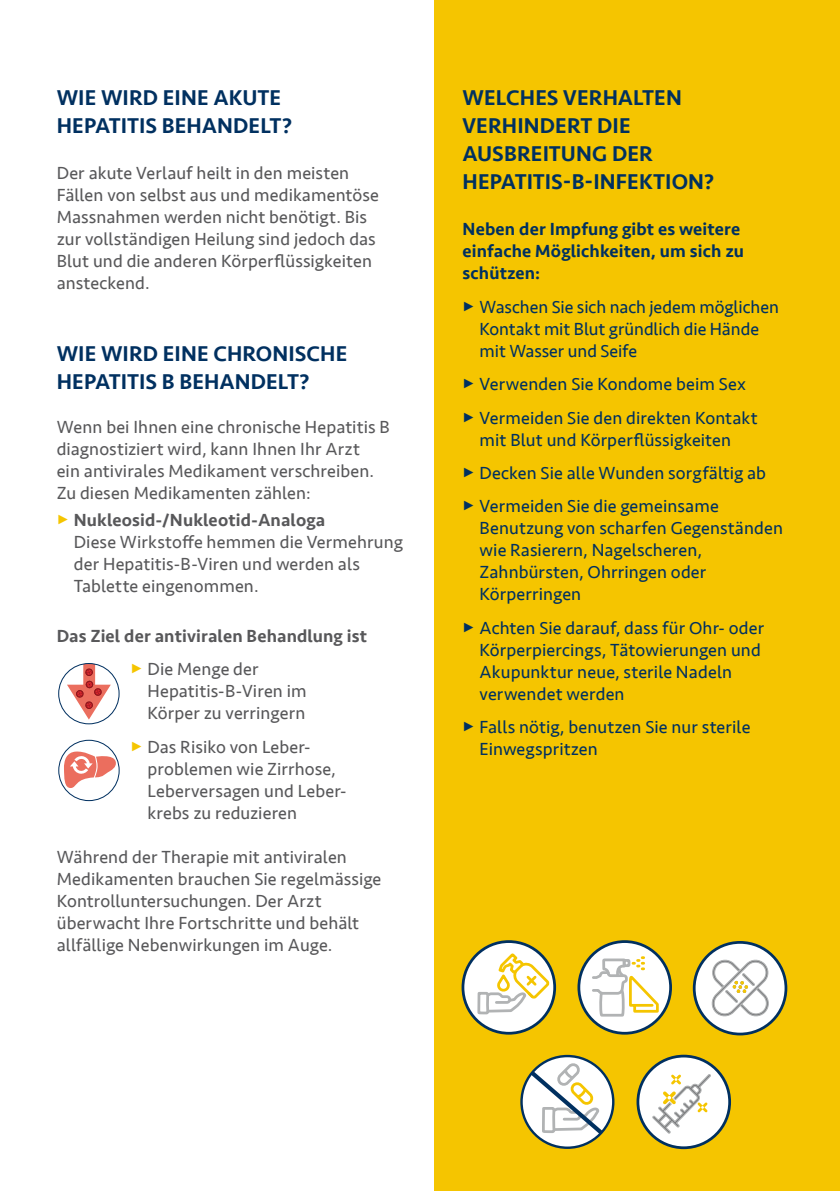
<style>
.page{position:relative;width:840px;height:1191px;background:#fff}
.page>*{position:absolute;margin:0;border:0;box-sizing:border-box;transform-origin:0 0}
.t1{font:500 22px/28px "Seravek";letter-spacing:.005em;color:#003060}
.t2{font:18px/22px "Seravek";letter-spacing:.005em;color:#58585a}
.t3{font:18px/22px "Seravek";letter-spacing:.005em;color:#003060}
.t4{font:500 18px/22px "Seravek";letter-spacing:.01em;color:#003060}
.t5{font:500 18px "Seravek";letter-spacing:.005em;color:#58585a}
.s1{color:#f5c500}
.s2{font-weight:500}
</style>
<div class="page">
<div style="left:434px;top:0;width:405px;height:1191px;background:#f5c500"></div>
<div style="left:58px;top:663px;width:61px;height:61px;border:1px solid #003060;border-radius:50%"></div>
<svg style="left:67px;top:664px;width:44px;height:55px"></svg>
<div style="left:58px;top:739px;width:62px;height:62px;border:1px solid #003060;border-radius:50%"></div>
<svg style="left:64px;top:751px;width:53px;height:37px"></svg>
<svg style="left:462px;top:941px;width:92px;height:92px;background:#dde4ea"></svg>
<div style="left:461px;top:940px;width:94px;height:94px;border:3px solid #003060;border-radius:50%"></div>
<svg style="left:475px;top:950px;width:76px;height:65px;background:#f0eacf"></svg>
<svg style="left:521px;top:1056px;width:92px;height:91px"></svg>
<div style="left:520px;top:1054px;width:94px;height:95px;border:2px solid #003060;border-radius:50%"></div>
<svg style="left:526px;top:1062px;width:81px;height:76px;background:#ddded2"></svg>
<svg style="left:578px;top:941px;width:92px;height:92px"></svg>
<div style="left:577px;top:940px;width:94px;height:94px;border:3px solid #003060;border-radius:50%"></div>
<svg style="left:590px;top:940px;width:69px;height:78px;background:#eae5cd"></svg>
<div style="left:637px;top:1056px;width:92px;height:91px;background:#fff;border-radius:50%"></div>
<div style="left:636px;top:1054px;width:94px;height:95px;border:3px solid #003060;border-radius:50%"></div>
<svg style="left:651px;top:1074px;width:60px;height:60px"></svg>
<div style="left:693px;top:942px;width:92px;height:92px;background:#fff;border-radius:50%"></div>
<div style="left:692px;top:941px;width:94px;height:94px;border:3px solid #003060;border-radius:50%"></div>
<svg style="left:711px;top:959px;width:58px;height:58px"></svg>
<p class="t1" style="left:57px;top:84px;width:237px">WIE WIRD EINE AKUTE<br>HEPATITIS BEHANDELT?</p>
<p class="t2" style="left:57px;top:162px;width:323px">Der akute Verlauf heilt in den meisten Fällen von selbst aus und medikamentöse Massnahmen werden nicht benötigt. Bis zur vollständigen Heilung sind jedoch das Blut und die anderen Körperflüssigkeiten ansteckend.</p>
<p class="t1" style="left:57px;top:339px;width:292px">WIE WIRD EINE CHRONISCHE<br>HEPATITIS B BEHANDELT?</p>
<p class="t2" style="left:57px;top:415px;width:334px">Wenn bei Ihnen eine chronische Hepatitis B diagnostiziert wird, kann Ihnen Ihr Arzt<br>ein antivirales Medikament verschreiben.<br>Zu diesen Medikamenten zählen:</p>
<p class="t2" style="left:74px;top:509px;width:330px;text-indent:-17px"><span class="s1">•</span> <span class="s2">Nukleosid-/Nukleotid-Analoga<br></span>Diese Wirkstoffe hemmen die Vermehrung der Hepatitis-B-Viren und werden als Tablette eingenommen.</p>
<p class="t5" style="left:57px;top:625px;width:311px">Das Ziel der antiviralen Behandlung ist</p>
<p class="t2" style="left:147px;top:658px;width:160px;text-indent:-17px"><span class="s1">•</span> Die Menge der<br>Hepatitis-B-Viren im<br>Körper zu verringern</p>
<p class="t2" style="left:147px;top:735px;width:200px;text-indent:-17px"><span class="s1">•</span> Das Risiko von Leber&shy;problemen wie Zirrhose,<br>Leberversagen und Leber&shy;krebs zu reduzieren</p>
<p class="t2" style="left:57px;top:845px;width:326px">Während der Therapie mit antiviralen Medikamenten brauchen Sie regelmässige Kontrolluntersuchungen. Der Arzt überwacht Ihre Fortschritte und behält allfällige Nebenwirkungen im Auge.</p>
<p class="t1" style="left:462px;top:84px;width:253px">WELCHES VERHALTEN<br>VERHINDERT DIE<br>AUSBREITUNG DER<br>HEPATITIS-B-INFEKTION?</p>
<p class="t4" style="left:462px;top:219px;width:283px">Neben der Impfung gibt es weitere einfache Möglichkeiten, um sich zu schützen:</p>
<p class="t3" style="left:479px;top:296px;width:301px;text-indent:-17px">• Waschen Sie sich nach jedem möglichen<br>Kontakt mit Blut gründlich die Hände mit Wasser und Seife</p>
<p class="t3" style="left:462px;top:373px;width:285px">• Verwenden Sie Kondome beim Sex</p>
<p class="t3" style="left:462px;top:406px;width:296px;text-align:center">• Vermeiden Sie den direkten Kontakt mit Blut und Körperflüssigkeiten</p>
<p class="t3" style="left:462px;top:462px;width:305px">• Decken Sie alle Wunden sorgfältig ab</p>
<p class="t3" style="left:479px;top:495px;width:305px;text-indent:-17px">• Vermeiden Sie die gemeinsame<br>Benutzung von scharfen Gegenständen wie Rasierern, Nagelscheren,<br>Zahnbürsten, Ohrringen oder<br>Körperringen</p>
<p class="t3" style="left:479px;top:616px;width:286px;text-indent:-17px">• Achten Sie darauf, dass für Ohr- oder<br>Körperpiercings, Tätowierungen und<br>Akupunktur neue, sterile Nadeln verwendet werden</p>
<p class="t3" style="left:479px;top:716px;width:272px;text-indent:-17px">• Falls nötig, benutzen Sie nur sterile<br>Einwegspritzen</p>
</div>
